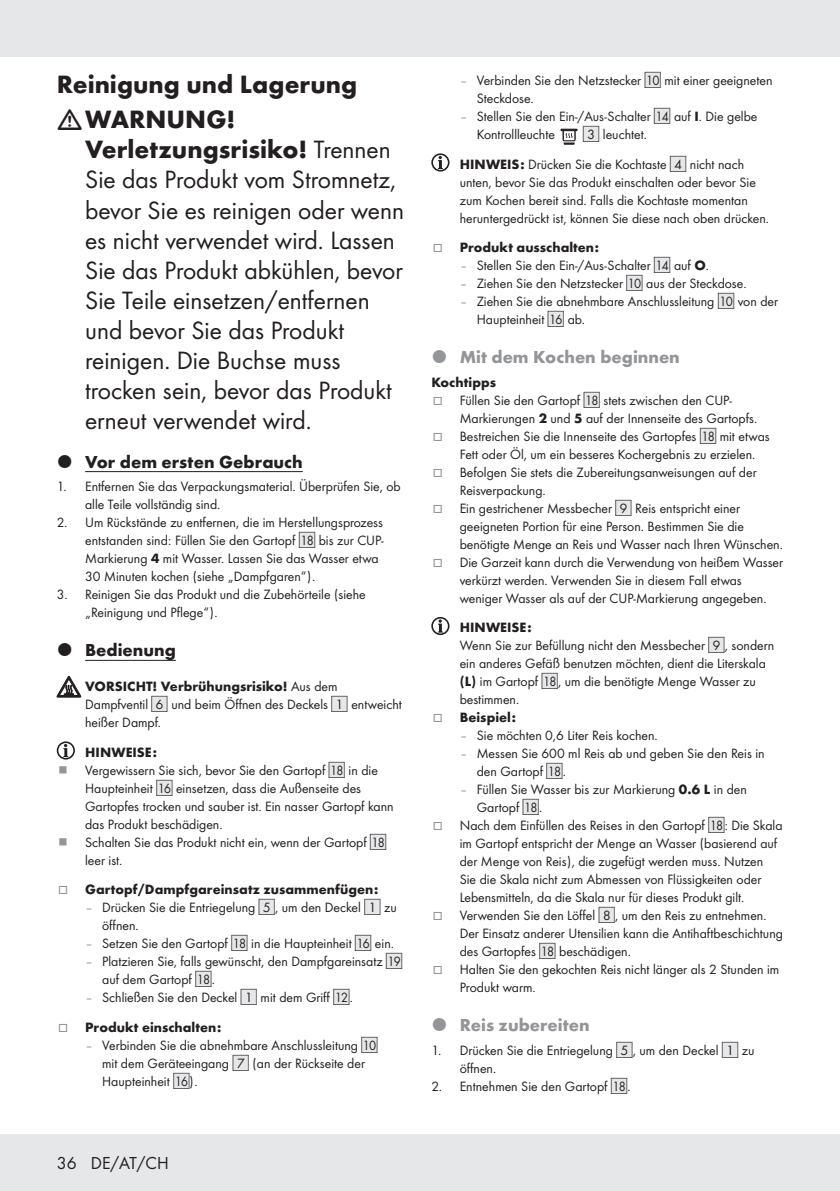
<style>
.page{position:relative;width:840px;height:1191px;background:#fff}
.page>*{position:absolute;margin:0;border:0;box-sizing:border-box;transform-origin:0 0}
.t1{font:26px/30px "Futura Boo";color:#231f20}
.Headline-03_SB{font:700 26px "Futura";color:#231f20}
.t2{font:700 18px "Futura";color:#939598}
.t3{font:700 18px "Futura";color:#231f20}
.t4{font:18px "Futura Boo";color:#231f20}
.Indent_SB{font:14px/18px "Futura Boo";color:#231f20}
.Headline-03{font:700 14px "Futura";color:#231f20}
.Indent_SB-2{font:700 14px "Futura";color:#231f20}
.s1{font-family:"Futura";font-weight:700}
.s2{font-family:"IMP Lidl Num Box";font-size:12.4px;color:#e6e7e9}
.s3{font-family:"IMP Lidl Num Box";font-size:12.4px}
.s4{color:#939598}
</style>
<div class="page">
<div style="left:0;top:1134px;width:839px;height:57px;background:#e6e7e9"></div>
<div style="left:0;top:0;width:839px;height:57px;background:#e6e7e9"></div>
<hr style="left:85px;top:471px;width:218px;height:1px;background:#231f20">
<hr style="left:85px;top:660px;width:91px;height:1px;background:#231f20">
<svg style="left:57px;top:675px;width:24px;height:23px"></svg>
<div style="left:57px;top:741px;width:18px;height:18px;border:2px solid #231f20;border-radius:50%"></div>
<svg style="left:63px;top:744px;width:5px;height:13px"></svg>
<svg style="left:560px;top:128px;width:18px;height:17px"></svg>
<svg style="left:432px;top:154px;width:16px;height:17px"></svg>
<div style="left:431px;top:153px;width:18px;height:18px;border:2px solid #231f20;border-radius:50%"></div>
<svg style="left:437px;top:156px;width:5px;height:13px"></svg>
<div style="left:431px;top:617px;width:18px;height:18px;border:2px solid #231f20;border-radius:50%"></div>
<svg style="left:437px;top:619px;width:5px;height:13px"></svg>
<p class="Headline-03_SB" style="left:57px;top:65px;width:302px">Reinigung und Lagerung</p>
<p class="t1" style="left:85px;top:103px;width:320px"><span class="s1">WARNUNG!<br>Verletzungsrisiko!</span> Trennen<br>Sie das Produkt vom Stromnetz, bevor Sie es reinigen oder wenn es nicht verwendet wird. Lassen<br>Sie das Produkt abkühlen, bevor<br>Sie Teile einsetzen/entfernen und bevor Sie das Produkt reinigen. Die Buchse muss trocken sein, bevor das Produkt erneut verwendet wird.</p>
<p class="t3" style="left:85px;top:448px;width:219px">Vor dem ersten Gebrauch</p>
<p class="Indent_SB" style="left:85px;top:477px;width:317px;text-indent:-28px">1. Entfernen Sie das Verpackungsmaterial. Überprüfen Sie, ob alle Teile vollständig sind.</p>
<p class="Indent_SB" style="left:85px;top:513px;width:300px;text-indent:-28px">2. Um Rückstände zu entfernen, die im Herstellungsprozess entstanden sind: Füllen Sie den Gartopf <span class="s2">[</span><span class="s3">18]</span> bis zur CUP-Markierung <span class="s1">4</span> mit Wasser. Lassen Sie das Wasser etwa 30 Minuten kochen (siehe „Dampfgaren“).</p>
<p class="Indent_SB" style="left:85px;top:585px;width:282px;text-indent:-28px">3. Reinigen Sie das Produkt und die Zubehörteile (siehe „Reinigung und Pflege“).</p>
<p class="t3" style="left:85px;top:637px;width:92px">Bedienung</p>
<p class="Indent_SB" style="left:85px;top:677px;width:318px"><span class="s1">VORSICHT! Verbrühungsrisiko!</span> Aus dem<br>Dampfventil <span class="s2">[</span><span class="s3">6]</span> und beim Öffnen des Deckels <span class="s2">[</span><span class="s3">1]</span> entweicht heißer Dampf.</p>
<p class="Indent_SB-2" style="left:85px;top:741px;width:73px">HINWEISE:</p>
<p class="Indent_SB" style="left:85px;top:760px;width:310px">Vergewissern Sie sich, bevor Sie den Gartopf <span class="s2">[</span><span class="s3">18]</span> in die Haupteinheit <span class="s2">[</span><span class="s3">16]</span> einsetzen, dass die Außenseite des Gartopfes trocken und sauber ist. Ein nasser Gartopf kann das Produkt beschädigen.</p>
<p class="Indent_SB" style="left:85px;top:832px;width:302px">Schalten Sie das Produkt nicht ein, wenn der Gartopf <span class="s2">[</span><span class="s3">18] </span>leer ist.</p>
<p class="Headline-03" style="left:58px;top:879px;width:321px"><span class="s4">□</span> Gartopf/Dampfgareinsatz zusammenfügen:</p>
<p class="Indent_SB" style="left:102px;top:897px;width:296px;text-indent:-17px"><span class="s4">–</span> Drücken Sie die Entriegelung <span class="s2">[</span><span class="s3">5]</span>, um den Deckel <span class="s2">[</span><span class="s3">1]</span> zu öffnen.</p>
<p class="Indent_SB" style="left:85px;top:933px;width:308px"><span class="s4">–</span> Setzen Sie den Gartopf <span class="s2">[</span><span class="s3">18]</span> in die Haupteinheit <span class="s2">[</span><span class="s3">16]</span> ein.</p>
<p class="Indent_SB" style="left:102px;top:951px;width:302px;text-indent:-17px"><span class="s4">–</span> Platzieren Sie, falls gewünscht, den Dampfgareinsatz <span class="s2">[</span><span class="s3">19] </span>auf dem Gartopf <span class="s2">[</span><span class="s3">18]</span>.</p>
<p class="Indent_SB" style="left:85px;top:987px;width:267px"><span class="s4">–</span> Schließen Sie den Deckel <span class="s2">[</span><span class="s3">1]</span> mit dem Griff <span class="s2">[</span><span class="s3">12]</span>.</p>
<p class="Headline-03" style="left:58px;top:1016px;width:164px"><span class="s4">□</span> Produkt einschalten:</p>
<p class="Indent_SB" style="left:102px;top:1035px;width:277px;text-indent:-17px"><span class="s4">–</span> Verbinden Sie die abnehmbare Anschlussleitung <span class="s2">[</span><span class="s3">10] </span>mit dem Geräteeingang <span class="s2">[</span><span class="s3">7]</span> (an der Rückseite der<br>Haupteinheit <span class="s2">[</span><span class="s3">16]</span>).</p>
<p class="t4" style="left:57px;top:1150px;width:113px">36 DE/AT/CH</p>
<p class="Indent_SB" style="left:476px;top:71px;width:297px;text-indent:-17px"><span class="s4">–</span> Verbinden Sie den Netzstecker <span class="s2">[</span><span class="s3">10]</span> mit einer geeigneten<br>Steckdose.</p>
<p class="Indent_SB" style="left:476px;top:107px;width:282px;text-indent:-17px"><span class="s4">–</span> Stellen Sie den Ein-/Aus-Schalter <span class="s2">[</span><span class="s3">14]</span> auf <span class="s1">I</span>. Die gelbe<br>Kontrollleuchte</p>
<p class="Indent_SB" style="left:583px;top:125px;width:63px"><span class="s2">[</span><span class="s3">3]</span> leuchtet.</p>
<p class="Indent_SB" style="left:459px;top:154px;width:309px"><span class="s1">HINWEIS:</span> Drücken Sie die Kochtaste <span class="s2">[</span><span class="s3">4]</span> nicht nach unten, bevor Sie das Produkt einschalten oder bevor Sie zum Kochen bereit sind. Falls die Kochtaste momentan heruntergedrückt ist, können Sie diese nach oben drücken.</p>
<p class="Headline-03" style="left:432px;top:237px;width:168px"><span class="s4">□</span> Produkt ausschalten:</p>
<p class="Indent_SB" style="left:459px;top:256px;width:249px"><span class="s4">–</span> Stellen Sie den Ein-/Aus-Schalter <span class="s2">[</span><span class="s3">14]</span> auf <span class="s1">O</span>.</p>
<p class="Indent_SB" style="left:459px;top:274px;width:286px"><span class="s4">–</span> Ziehen Sie den Netzstecker <span class="s2">[</span><span class="s3">10]</span> aus der Steckdose.</p>
<p class="Indent_SB" style="left:476px;top:292px;width:302px;text-indent:-17px"><span class="s4">–</span> Ziehen Sie die abnehmbare Anschlussleitung <span class="s2">[</span><span class="s3">10]</span> von der<br>Haupteinheit <span class="s2">[</span><span class="s3">16]</span> ab.</p>
<p class="t2" style="left:459px;top:344px;width:221px">Mit dem Kochen beginnen</p>
<p class="Headline-03" style="left:431px;top:372px;width:66px">Kochtipps</p>
<p class="Indent_SB" style="left:459px;top:390px;width:297px;text-indent:-27px"><span class="s4">□</span> Füllen Sie den Gartopf <span class="s2">[</span><span class="s3">18]</span> stets zwischen den CUP-<br>Markierungen <span class="s1">2</span> und <span class="s1">5</span> auf der Innenseite des Gartopfs.</p>
<p class="Indent_SB" style="left:459px;top:426px;width:311px;text-indent:-27px"><span class="s4">□</span> Bestreichen Sie die Innenseite des Gartopfes <span class="s2">[</span><span class="s3">18]</span> mit etwas<br>Fett oder Öl, um ein besseres Kochergebnis zu erzielen.</p>
<p class="Indent_SB" style="left:459px;top:462px;width:298px;text-indent:-27px"><span class="s4">□</span> Befolgen Sie stets die Zubereitungsanweisungen auf der<br>Reisverpackung.</p>
<p class="Indent_SB" style="left:459px;top:498px;width:323px;text-indent:-27px"><span class="s4">□</span> Ein gestrichener Messbecher <span class="s2">[</span><span class="s3">9]</span> Reis entspricht einer geeigneten Portion für eine Person. Bestimmen Sie die benötigte Menge an Reis und Wasser nach Ihren Wünschen.</p>
<p class="Indent_SB" style="left:459px;top:552px;width:325px;text-indent:-27px"><span class="s4">□</span> Die Garzeit kann durch die Verwendung von heißem Wasser verkürzt werden. Verwenden Sie in diesem Fall etwas weniger Wasser als auf der CUP-Markierung angegeben.</p>
<p class="Indent_SB" style="left:459px;top:618px;width:316px"><span class="s1">HINWEISE:<br></span>Wenn Sie zur Befüllung nicht den Messbecher <span class="s2">[</span><span class="s3">9]</span>, sondern ein anderes Gefäß benutzen möchten, dient die Literskala <span class="s1">(L)</span> im Gartopf <span class="s2">[</span><span class="s3">18]</span>, um die benötigte Menge Wasser zu bestimmen.</p>
<p class="Headline-03" style="left:432px;top:707px;width:85px"><span class="s4">□</span> Beispiel:</p>
<p class="Indent_SB" style="left:459px;top:726px;width:197px"><span class="s4">–</span> Sie möchten 0,6 Liter Reis kochen.</p>
<p class="Indent_SB" style="left:476px;top:744px;width:289px;text-indent:-17px"><span class="s4">–</span> Messen Sie 600 ml Reis ab und geben Sie den Reis in den Gartopf <span class="s2">[</span><span class="s3">18]</span>.</p>
<p class="Indent_SB" style="left:476px;top:780px;width:271px;text-indent:-17px"><span class="s4">–</span> Füllen Sie Wasser bis zur Markierung <span class="s1">0.6 L</span> in den<br>Gartopf <span class="s2">[</span><span class="s3">18]</span>.</p>
<p class="Indent_SB" style="left:459px;top:816px;width:324px;text-indent:-27px"><span class="s4">□</span> Nach dem Einfüllen des Reises in den Gartopf <span class="s2">[</span><span class="s3">18]</span>: Die Skala im Gartopf entspricht der Menge an Wasser (basierend auf der Menge von Reis), die zugefügt werden muss. Nutzen Sie die Skala nicht zum Abmessen von Flüssigkeiten oder Lebensmitteln, da die Skala nur für dieses Produkt gilt.</p>
<p class="Indent_SB" style="left:459px;top:906px;width:324px;text-indent:-27px"><span class="s4">□</span> Verwenden Sie den Löffel <span class="s2">[</span><span class="s3">8]</span>, um den Reis zu entnehmen.<br>Der Einsatz anderer Utensilien kann die Antihaftbeschichtung des Gartopfes <span class="s2">[</span><span class="s3">18]</span> beschädigen.</p>
<p class="Indent_SB" style="left:459px;top:960px;width:321px;text-indent:-27px"><span class="s4">□</span> Halten Sie den gekochten Reis nicht länger als 2 Stunden im<br>Produkt warm.</p>
<p class="t2" style="left:459px;top:1012px;width:131px">Reis zubereiten</p>
<p class="Indent_SB" style="left:459px;top:1040px;width:296px;text-indent:-28px">1. Drücken Sie die Entriegelung <span class="s2">[</span><span class="s3">5]</span>, um den Deckel <span class="s2">[</span><span class="s3">1]</span> zu öffnen.</p>
<p class="Indent_SB" style="left:431px;top:1076px;width:199px">2. Entnehmen Sie den Gartopf <span class="s2">[</span><span class="s3">18]</span>.</p>
</div>
